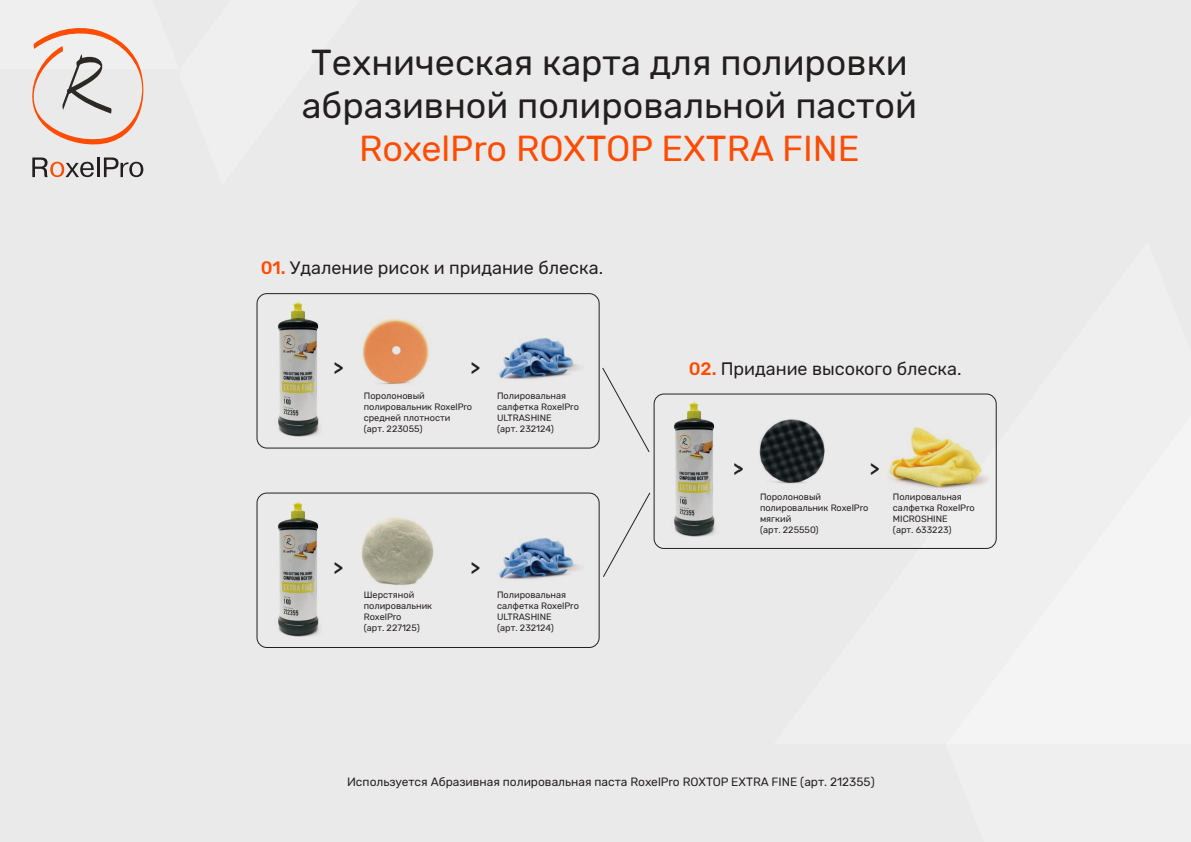
<style>
.page{position:relative;width:1191px;height:842px;background:#ebeaea}
.page>*{position:absolute;margin:0;border:0;box-sizing:border-box;transform-origin:0 0}
.t1{font:36px/43.2px "Rubik";color:#241f1f}
.t2{font:36px "Rubik";color:#fd4d03}
.t3{font:500 19.3px "Rubik";color:#241f1f}
.t4{font:18px "Rubik";color:#241f1f}
.t5{font:12px "Rubik";color:#241f1f}
.t6{font:9.2px/11px "Rubik";color:#241f1f}
.s1{font-weight:500;color:#fd4d03}
</style>
<div class="page">
<svg style="left:32px;top:28px;width:112px;height:150px"></svg>
<img style="left:867px;top:393px;width:130px;height:134px">
<div style="left:653px;top:394px;width:343px;height:155px;border:1px solid #241f1f;border-radius:10px"></div>
<img style="left:498px;top:338px;width:83px;height:42px">
<div style="left:257px;top:293px;width:342px;height:155px;border:1px solid #241f1f;border-radius:10px"></div>
<img style="left:278px;top:303px;width:43px;height:134px">
<img style="left:498px;top:538px;width:83px;height:42px">
<div style="left:257px;top:493px;width:342px;height:155px;border:1px solid #241f1f;border-radius:10px"></div>
<img style="left:278px;top:502px;width:43px;height:135px">
<img style="left:674px;top:402px;width:43px;height:135px">
<img style="left:759px;top:419px;width:66px;height:65px">
<img style="left:339px;top:293px;width:114px;height:92px">
<img style="left:361px;top:517px;width:73px;height:69px">
<svg style="left:603px;top:492px;width:48px;height:85px"></svg>
<svg style="left:602px;top:368px;width:48px;height:84px"></svg>
<h1 class="t1" style="left:302px;top:42px;width:617px">Техническая карта для полировки абразивной полировальной пастой</h1>
<h1 class="t2" style="left:359px;top:128px;width:502px">RoxelPro ROXTOP EXTRA FINE</h1>
<h3 class="t4" style="left:261px;top:257px;width:344px"><span class="s1">01.</span> Удаление рисок и придание блеска.</h3>
<h2 class="t3" style="left:334px;top:358px;width:11px">&gt;</h2>
<h2 class="t3" style="left:470px;top:358px;width:11px">&gt;</h2>
<p class="t6" style="left:364px;top:390px;width:110px">Поролоновый полировальник RoxelPro средней плотности (арт. 223055)</p>
<p class="t6" style="left:497px;top:390px;width:83px">Полировальная салфетка RoxelPro<br>ULTRASHINE<br>(арт. 232124)</p>
<h2 class="t3" style="left:334px;top:557px;width:11px">&gt;</h2>
<h2 class="t3" style="left:470px;top:557px;width:11px">&gt;</h2>
<p class="t6" style="left:364px;top:590px;width:70px">Шерстяной полировальник<br>RoxelPro<br>(арт. 227125)</p>
<p class="t6" style="left:497px;top:590px;width:83px">Полировальная салфетка RoxelPro<br>ULTRASHINE<br>(арт. 232124)</p>
<h3 class="t4" style="left:688px;top:359px;width:274px"><span class="s1">02.</span> Придание высокого блеска.</h3>
<h2 class="t3" style="left:733px;top:459px;width:11px">&gt;</h2>
<h2 class="t3" style="left:869px;top:459px;width:11px">&gt;</h2>
<p class="t6" style="left:760px;top:491px;width:110px">Поролоновый полировальник RoxelPro мягкий<br>(арт. 225550)</p>
<p class="t6" style="left:893px;top:491px;width:83px">Полировальная салфетка RoxelPro<br>MICROSHINE<br>(арт. 633223)</p>
<h3 class="t5" style="left:347px;top:775px;width:529px">Используется Абразивная полировальная паста RoxelPro ROXTOP EXTRA FINE (арт. 212355)</h3>
</div>
